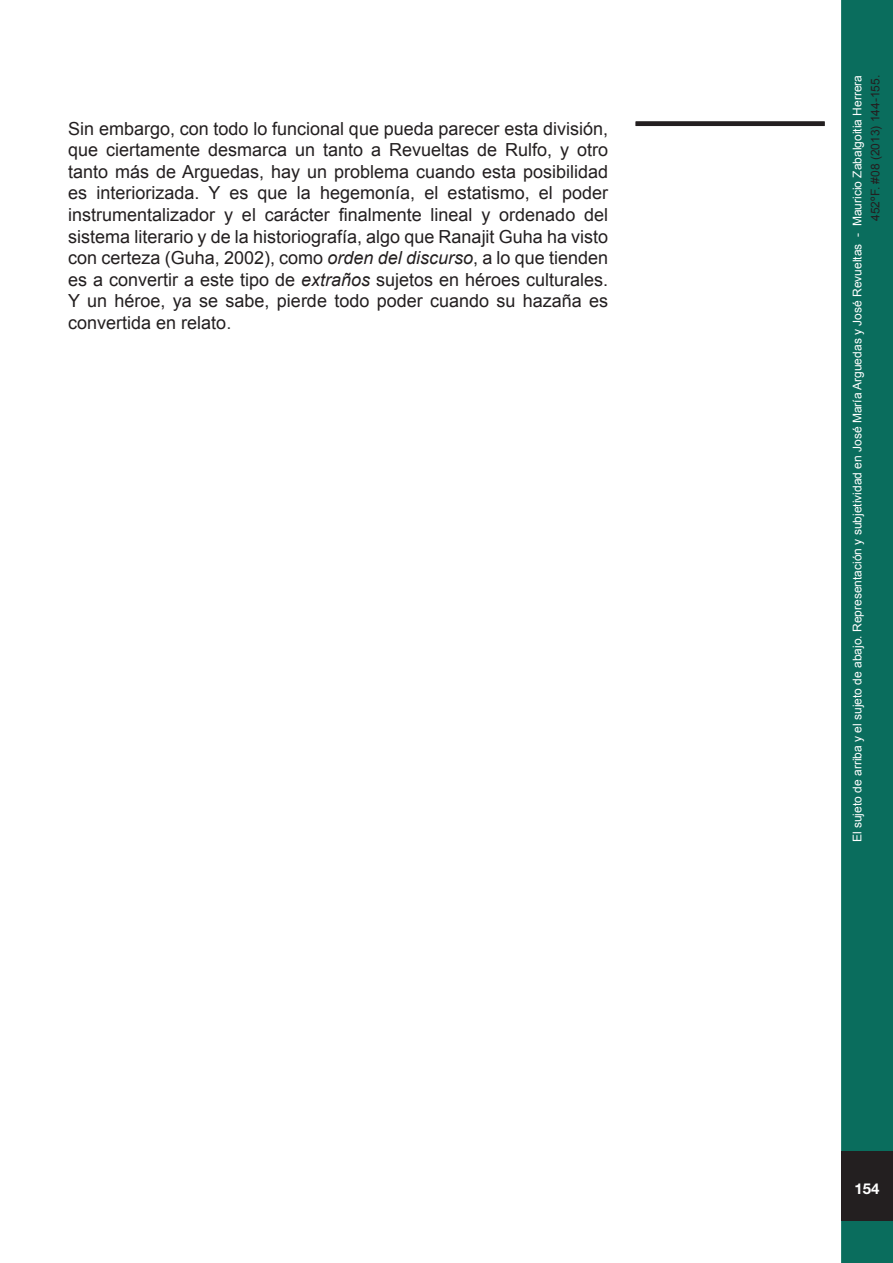
<style>
.page{position:relative;width:893px;height:1263px;background:#fff}
.page>*{position:absolute;margin:0;border:0;box-sizing:border-box;transform-origin:0 0}
.t1{font:18px/21.6px "Arial";color:#231f20;text-align:justify}
.t2{font:700 15px "Helvetica Neue";color:#fff}
.t3{font:12px "Arial";color:#fff}
.t4{font:12px "Arial";color:#231f20}
.s1{font-style:italic}
.s2{color:#333}
</style>
<div class="page">
<div style="left:843px;top:2px;width:48px;height:1259px;background:#0a6d5d"></div>
<div style="left:841px;top:0;width:52px;height:1263px;border:3px solid #0a6d5d"></div>
<div style="left:841px;top:1151px;width:52px;height:70px;background:#231f20"></div>
<div style="left:636px;top:121px;width:189px;height:5px;background:#231f20"></div>
<p class="t1" style="left:68px;top:118px;width:541px">Sin embargo, con todo lo funcional que pueda parecer esta división, que ciertamente desmarca un tanto a Revueltas de Rulfo, y otro tanto más de Arguedas, hay un problema cuando esta posibilidad es interiorizada. Y es que la hegemonía, el estatismo, el poder instrumentalizador y el carácter finalmente lineal y ordenado del sistema literario y de la historiografía, algo que Ranajit Guha ha visto con certeza (Guha, 2002), como <span class="s1">orden del discurso</span>, a lo que tienden es a convertir a este tipo de <span class="s1">extraños</span> sujetos en héroes culturales.<br>Y un héroe, ya se sabe, pierde todo poder cuando su hazaña es convertida en relato<span class="s2">.</span></p>
<p class="t3" style="left:850px;top:842px;width:769px;rotate:-90deg">El sujeto de arriba y el sujeto de abajo. Representación y subjetividad en José María Arguedas y José Revueltas - Mauricio Zabalgoitia Herrera</p>
<p class="t4" style="left:868px;top:221px;width:147px;rotate:-90deg">452ºF. #08 (2013) 144-155.</p>
<p class="t2" style="left:854px;top:1179px;width:27px">154</p>
</div>
